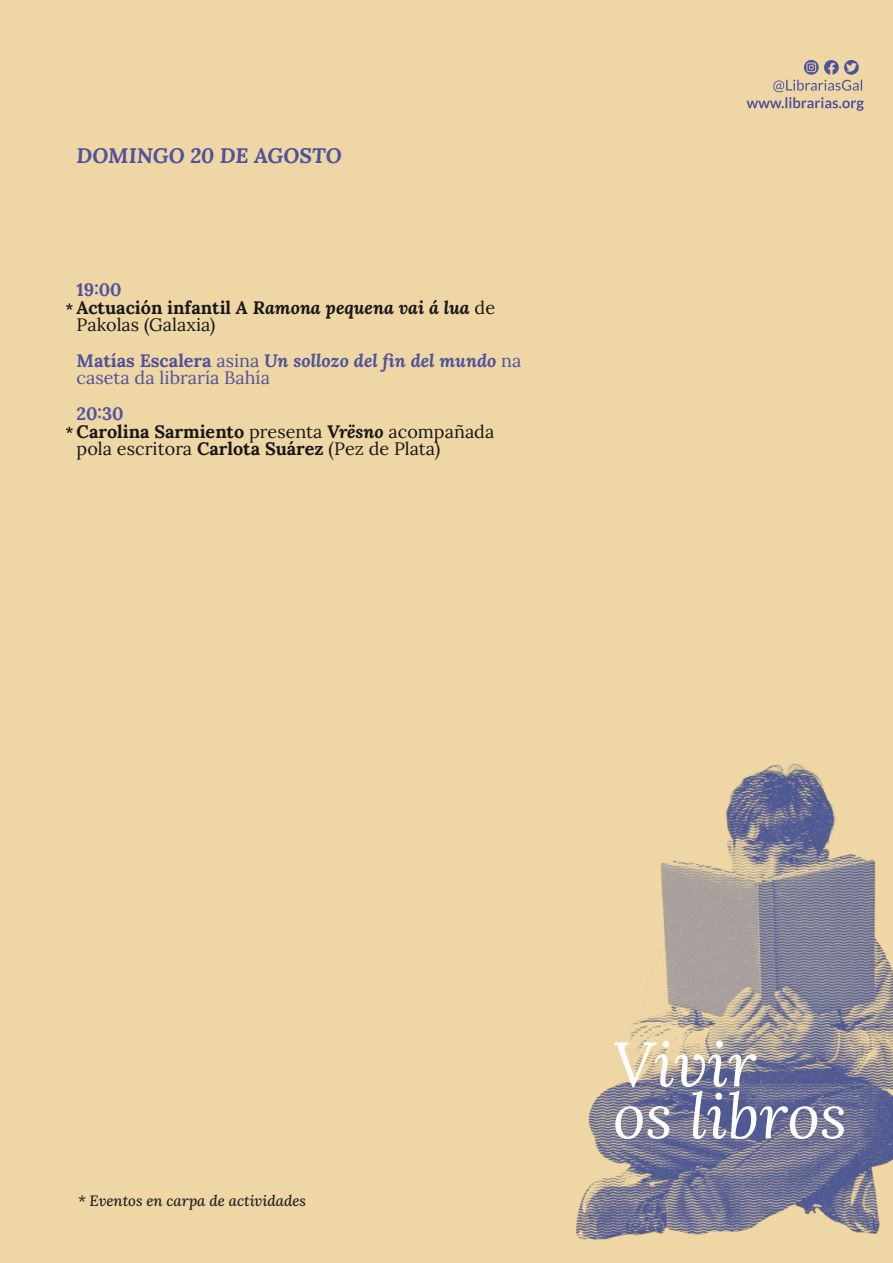
<style>
.page{position:relative;width:893px;height:1263px;background:#eed6a5}
.page>*{position:absolute;margin:0;border:0;box-sizing:border-box;transform-origin:0 0}
.t1{font:italic 700 21px "Lora";color:#4f529b}
.t2{font:18px/17.7px "Lora";color:#181715}
.t3{font:18px/17.7px "Lora";color:#4f529b}
.t4{font:italic 700 18px/17.7px "Lora";color:#181715}
.t5{font:italic 500 15px "Lora";color:#231f20}
.s1{font-style:normal;color:#4f529b}
.s2{font-style:normal}
.s3{font-weight:400;font-style:normal}
.s4{font-weight:700}
.s5{font-weight:700;font-style:italic}
.s6{font-weight:700;color:#4f529b}
</style>
<div class="page">
<svg style="left:746px;top:60px;width:118px;height:51px"></svg>
<svg style="left:66px;top:303px;width:7px;height:7px"></svg>
<svg style="left:66px;top:426px;width:7px;height:7px"></svg>
<img style="left:576px;top:764px;width:317px;height:475px">
<svg style="left:614px;top:1041px;width:230px;height:98px;background:#9796a8"></svg>
<p class="t1" style="left:77px;top:141px;width:267px">DOMINGO 20 DE AGOSTO</p>
<p class="t4" style="left:77px;top:280px;width:420px"><span class="s1">19:00<br></span><span class="s2">Actuación infantil</span> A Ramona pequena vai á lua <span class="s3">de<br>Pakolas (Galaxia)</span></p>
<p class="t3" style="left:77px;top:351px;width:446px"><span class="s4">Matías Escalera</span> asina <span class="s5">Un sollozo del fin del mundo</span> na caseta da libraría Bahía</p>
<p class="t2" style="left:77px;top:404px;width:419px"><span class="s6">20:30<br></span><span class="s4">Carolina Sarmiento</span> presenta <span class="s5">Vrësno</span> acompañada pola escritora <span class="s4">Carlota Suárez</span> (Pez de Plata)</p>
<p class="t5" style="left:78px;top:1190px;width:229px">* Eventos en carpa de actividades</p>
</div>
